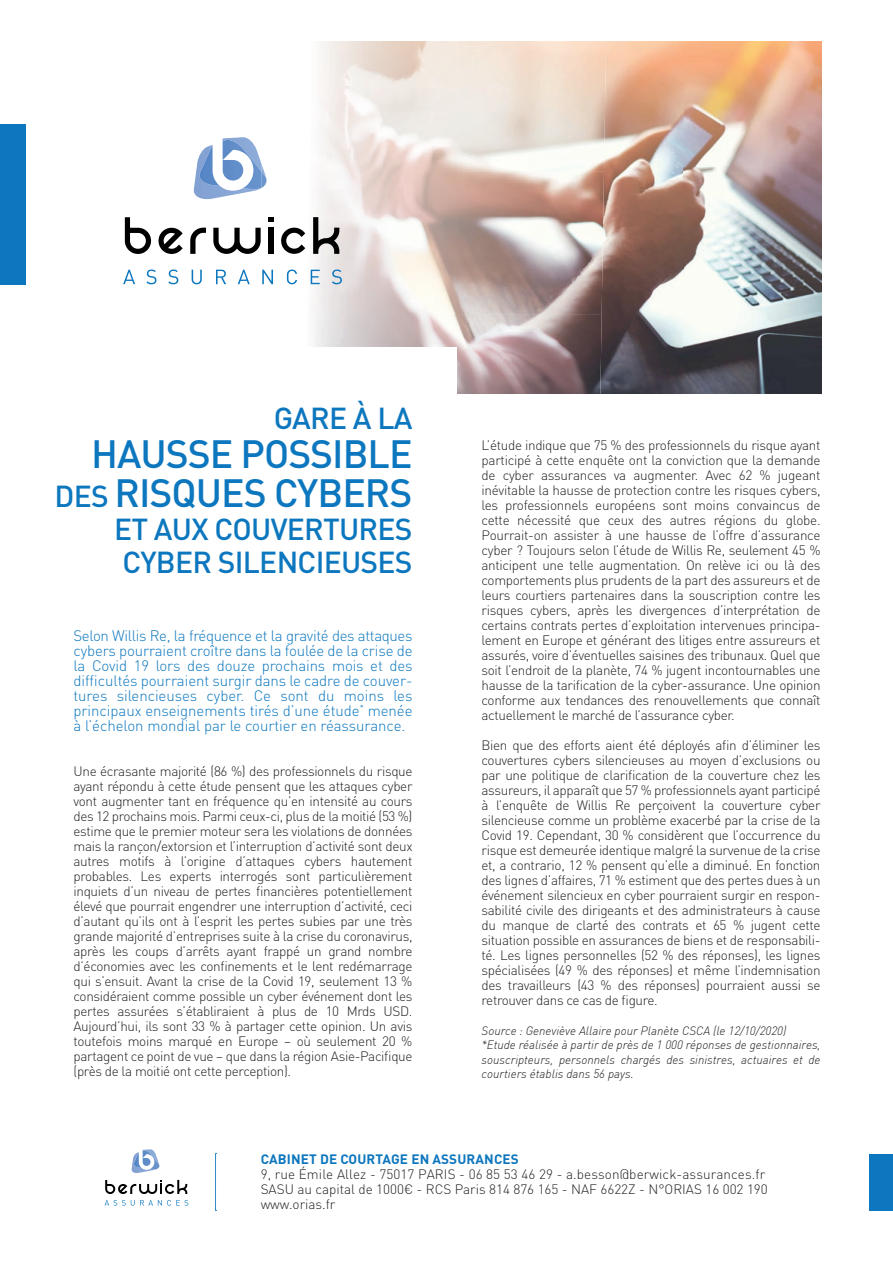
<style>
.page{position:relative;width:893px;height:1263px;background:#fff}
.page>*{position:absolute;margin:0;border:0;box-sizing:border-box;transform-origin:0 0}
.t1{font:500 39px/39px "DIN Pro";letter-spacing:-.025em;color:#0c77be;text-align:right}
.t2{font:500 30px/33px "DIN Pro";letter-spacing:-.025em;color:#0c77be}
.t3{font:300 15px/15px "DIN Pro";letter-spacing:-.005em;color:#0c77be;text-align:justify}
.t4{font:300 13.5px/15px "DIN Pro";letter-spacing:-.025em;color:#231f20;text-align:justify}
.t5{font:300 13.5px/15px "DIN Pro";color:#231f20}
.t6{font:700 13.5px "DIN Pro";letter-spacing:.01em;color:#0c76bd}
.t7{font:italic 300 12px/14.4px "DIN";color:#231f20}
.s1{font-size:30px}
</style>
<div class="page">
<img style="left:684px;top:41px;width:138px;height:353px">
<img style="left:604px;top:41px;width:80px;height:175px">
<img style="left:602px;top:216px;width:82px;height:178px">
<img style="left:459px;top:41px;width:147px;height:131px">
<img style="left:319px;top:41px;width:140px;height:130px">
<img style="left:311px;top:171px;width:293px;height:143px">
<img style="left:314px;top:314px;width:288px;height:80px">
<div style="left:0;top:348px;width:457px;height:262px;background:#fff"></div>
<div style="left:0;top:124px;width:25px;height:160px;background:#0c77be"></div>
<img style="left:232px;top:137px;width:14px;height:1px">
<img style="left:193px;top:166px;width:66px;height:33px">
<img style="left:197px;top:143px;width:65px;height:46px">
<img style="left:262px;top:172px;width:5px;height:16px">
<svg style="left:213px;top:138px;width:40px;height:53px"></svg>
<svg style="left:125px;top:217px;width:26px;height:37px"></svg>
<svg style="left:159px;top:228px;width:24px;height:26px"></svg>
<svg style="left:190px;top:228px;width:16px;height:26px"></svg>
<svg style="left:213px;top:228px;width:48px;height:26px"></svg>
<div style="left:268px;top:228px;width:6px;height:26px;background:#000001"></div>
<svg style="left:281px;top:228px;width:24px;height:26px"></svg>
<svg style="left:313px;top:217px;width:26px;height:37px"></svg>
<svg style="left:123px;top:270px;width:12px;height:14px"></svg>
<svg style="left:146px;top:270px;width:10px;height:14px"></svg>
<svg style="left:168px;top:270px;width:10px;height:14px"></svg>
<svg style="left:192px;top:270px;width:10px;height:14px"></svg>
<svg style="left:216px;top:270px;width:10px;height:14px"></svg>
<svg style="left:238px;top:270px;width:12px;height:14px"></svg>
<svg style="left:262px;top:270px;width:11px;height:14px"></svg>
<svg style="left:287px;top:270px;width:10px;height:14px"></svg>
<svg style="left:311px;top:270px;width:9px;height:14px"></svg>
<svg style="left:332px;top:270px;width:10px;height:14px"></svg>
<svg style="left:268px;top:218px;width:6px;height:4px"></svg>
<svg style="left:215px;top:1153px;width:2px;height:58px"></svg>
<div style="left:869px;top:1154px;width:24px;height:56px;background:#0c77be"></div>
<svg style="left:131px;top:1149px;width:29px;height:24px"></svg>
<svg style="left:105px;top:1200px;width:83px;height:5px"></svg>
<svg style="left:105px;top:1180px;width:82px;height:14px"></svg>
<h2 class="t2" style="left:274px;top:400px;width:140px">GARE À LA</h2>
<h1 class="t1" style="left:55px;top:432px;width:359px">HAUSSE POSSIBLE<br><span class="s1">DES</span> RISQUES CYBERS</h1>
<h2 class="t2" style="left:114px;top:511px;width:300px">ET AUX COUVERTURES<br>CYBER SILENCIEUSES</h2>
<p class="t3" style="left:74px;top:627px;width:341px">Selon Willis Re, la fréquence et la gravité des attaques cybers pourraient croître dans la foulée de la crise de la Covid 19 lors des douze prochains mois et des difficultés pourraient surgir dans le cadre de couver&shy;tures silencieuses cyber. Ce sont du moins les principaux enseignements tirés d’une étude<sup>*</sup> menée à l’échelon mondial par le courtier en réassurance.</p>
<p class="t4" style="left:74px;top:763px;width:341px">Une écrasante majorité (86 %) des professionnels du risque ayant répondu à cette étude pensent que les attaques cyber vont augmenter tant en fréquence qu’en intensité au cours des 12 prochains mois. Parmi ceux-ci, plus de la moitié (53 %) estime que le premier moteur sera les violations de données mais la rançon/extorsion et l’interruption d’activité sont deux autres motifs à l’origine d’attaques cybers hautement probables. Les experts interrogés sont particulièrement inquiets d’un niveau de pertes financières potentiellement élevé que pourrait engendrer une interruption d’activité, ceci d’autant qu’ils ont à l’esprit les pertes subies par une très grande majorité d’entreprises suite à la crise du coronavirus, après les coups d’arrêts ayant frappé un grand nombre d’économies avec les confinements et le lent redémarrage qui s’ensuit. Avant la crise de la Covid 19, seulement 13 % considéraient comme possible un cyber événement dont les pertes assurées s’établiraient à plus de 10 Mrds USD.<br>Aujourd’hui, ils sont 33 % à partager cette opinion. Un avis toutefois moins marqué en Europe – où seulement 20 % partagent ce point de vue – que dans la région Asie-Pacifique (près de la moitié ont cette perception).</p>
<p class="t4" style="left:481px;top:437px;width:341px">L’étude indique que 75 % des professionnels du risque ayant participé à cette enquête ont la conviction que la demande de cyber assurances va augmenter. Avec 62 % jugeant inévitable la hausse de protection contre les risques cybers, les professionnels européens sont moins convaincus de cette nécessité que ceux des autres régions du globe.<br>Pourrait-on assister à une hausse de l’offre d’assurance cyber ? Toujours selon l’étude de Willis Re, seulement 45 % anticipent une telle augmentation. On relève ici ou là des comportements plus prudents de la part des assureurs et de leurs courtiers partenaires dans la souscription contre les risques cybers, après les divergences d’interprétation de certains contrats pertes d’exploitation intervenues principa&shy;lement en Europe et générant des litiges entre assureurs et assurés, voire d’éventuelles saisines des tribunaux. Quel que soit l’endroit de la planète, 74 % jugent incontournables une hausse de la tarification de la cyber-assurance. Une opinion conforme aux tendances des renouvellements que connaît actuellement le marché de l’assurance cyber.</p>
<p class="t4" style="left:481px;top:737px;width:341px">Bien que des efforts aient été déployés afin d’éliminer les couvertures cybers silencieuses au moyen d’exclusions ou par une politique de clarification de la couverture chez les assureurs, il apparaît que 57 % professionnels ayant participé à l’enquête de Willis Re perçoivent la couverture cyber silencieuse comme un problème exacerbé par la crise de la Covid 19. Cependant, 30 % considèrent que l’occurrence du risque est demeurée identique malgré la survenue de la crise et, a contrario, 12 % pensent qu’elle a diminué. En fonction des lignes d’affaires, 71 % estiment que des pertes dues à un événement silencieux en cyber pourraient surgir en respon&shy;sabilité civile des dirigeants et des administrateurs à cause du manque de clarté des contrats et 65 % jugent cette situation possible en assurances de biens et de responsabili&shy;té. Les lignes personnelles (52 % des réponses), les lignes spécialisées (49 % des réponses) et même l’indemnisation des travailleurs (43 % des réponses) pourraient aussi se retrouver dans ce cas de figure.</p>
<p class="t7" style="left:482px;top:1023px;width:340px">Source : Geneviève Allaire pour Planète CSCA (le 12/10/2020) *Etude réalisée à partir de près de 1 000 réponses de gestionnaires, souscripteurs, personnels chargés des sinistres, actuaires et de courtiers établis dans 56 pays.</p>
<p class="t6" style="left:261px;top:1149px;width:259px">CABINET DE COURTAGE EN ASSURANCES</p>
<p class="t5" style="left:261px;top:1165px;width:509px">9, rue Émile Allez - 75017 PARIS - 06 85 53 46 29 - a.besson@berwick-assurances.fr<br>SASU au capital de 1000€ - RCS Paris 814 876 165 - NAF 6622Z - N°ORIAS 16 002 190 www.orias.fr</p>
</div>
